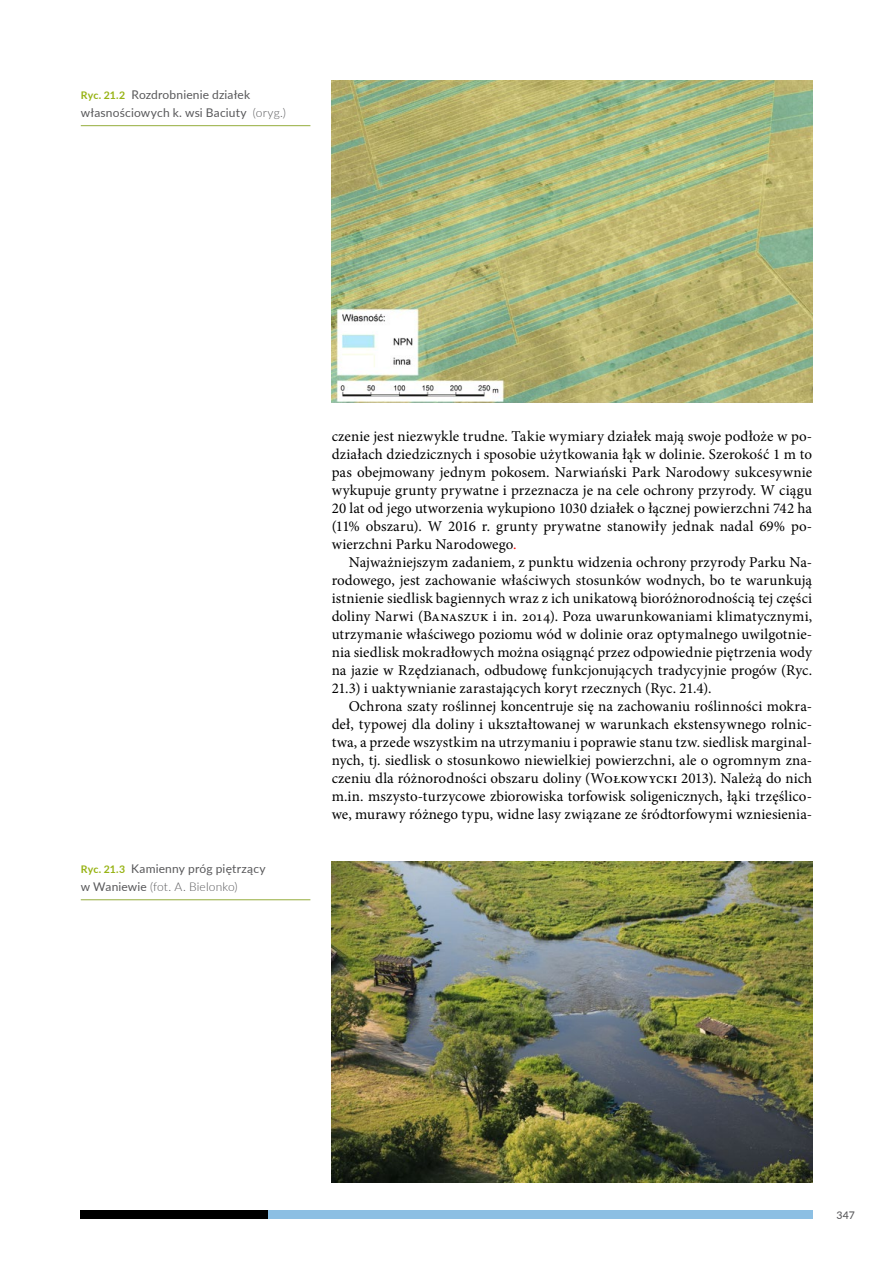
<style>
.page{position:relative;width:893px;height:1263px;background:#fff}
.page>*{position:absolute;margin:0;border:0;box-sizing:border-box;transform-origin:0 0}
.t1{font:15px/18px "Minion Pro";color:#000;text-align:justify}
.t2{font:12px/18px "Lato";letter-spacing:.015em;color:#58585a}
.t3{font:500 10.5px "Lato";color:#58585a}
.s1{font-weight:700;font-size:10.5px;color:#97b314}
.s2{font-weight:300}
.s3{color:#f00}
</style>
<div class="page">
<div style="left:81px;top:1210px;width:187px;height:8px;background:#000"></div>
<div style="left:268px;top:1210px;width:544px;height:8px;background:#8cbfe3"></div>
<hr style="left:81px;top:125px;width:229px;height:1px;background:#95ad3c">
<hr style="left:81px;top:899px;width:229px;height:1px;background:#95ad3c">
<img style="left:332px;top:81px;width:480px;height:321px">
<img style="left:332px;top:862px;width:480px;height:320px">
<p class="t2" style="left:81px;top:85px;width:207px"><span class="s1">Ryc. 21.2</span> Rozdrobnienie działek własnościowych k. wsi Baciuty <span class="s2">(oryg.)</span></p>
<p class="t2" style="left:81px;top:859px;width:186px"><span class="s1">Ryc. 21.3</span> Kamienny próg piętrzący w Waniewie <span class="s2">(fot. A. Bielonko)</span></p>
<p class="t1" style="left:332px;top:427px;width:482px">czenie jest niezwykle trudne. Takie wymiary działek mają swoje podłoże w po&shy;działach dziedzicznych i sposobie użytkowania łąk w dolinie. Szerokość 1 m to pas obejmowany jednym pokosem. Narwiański Park Narodowy sukcesywnie wykupuje grunty prywatne i przeznacza je na cele ochrony przyrody. W ciągu 20 lat od jego utworzenia wykupiono 1030 działek o łącznej powierzchni 742 ha (11% obszaru). W 2016 r. grunty prywatne stanowiły jednak nadal 69% po&shy;wierzchni Parku Narodowego<span class="s3">.</span></p>
<p class="t1" style="left:332px;top:553px;width:482px;text-indent:17px">Najważniejszym zadaniem, z punktu widzenia ochrony przyrody Parku Na&shy;rodowego, jest zachowanie właściwych stosunków wodnych, bo te warunkują istnienie siedlisk bagiennych wraz z ich unikatową bioróżnorodnością tej części doliny Narwi (Banaszuk i in. 2014). Poza uwarunkowaniami klimatycznymi, utrzymanie właściwego poziomu wód w dolinie oraz optymalnego uwilgotnie&shy;nia siedlisk mokradłowych można osiągnąć przez odpowiednie piętrzenia wody na jazie w Rzędzianach, odbudowę funkcjonujących tradycyjnie progów (Ryc.<br>21.3) i uaktywnianie zarastających koryt rzecznych (Ryc. 21.4).</p>
<p class="t1" style="left:332px;top:697px;width:482px;text-indent:17px">Ochrona szaty roślinnej koncentruje się na zachowaniu roślinności mokra&shy;deł, typowej dla doliny i ukształtowanej w warunkach ekstensywnego rolnic&shy;twa, a przede wszystkim na utrzymaniu i poprawie stanu tzw. siedlisk marginal&shy;nych, tj. siedlisk o stosunkowo niewielkiej powierzchni, ale o ogromnym zna&shy;czeniu dla różnorodności obszaru doliny (Wołkowycki 2013). Należą do nich m.in. mszysto-turzycowe zbiorowiska torfowisk soligenicznych, łąki trzęślico&shy;we, murawy różnego typu, widne lasy związane ze śródtorfowymi wzniesienia-</p>
<p class="t3" style="left:836px;top:1207px;width:20px">347</p>
</div>
